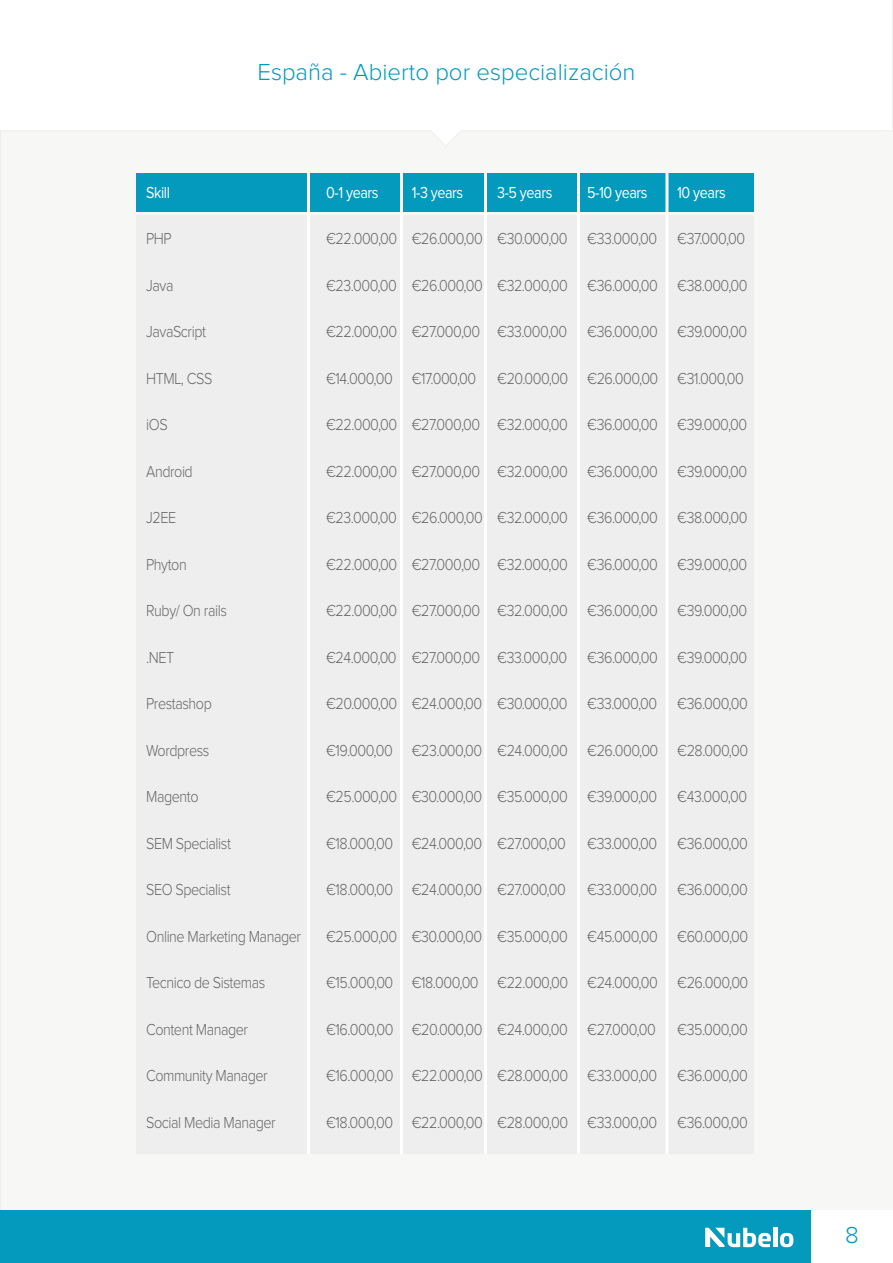
<style>
.page{position:relative;width:893px;height:1263px;background:#fff}
.page>*{position:absolute;margin:0;border:0;box-sizing:border-box;transform-origin:0 0}
.t1{font:300 24px "Proxima Nova";color:#039abd}
.t2{font:300 16.5px "Proxima Nova";letter-spacing:-.03em;color:#666767;scale:.87 1}
.t3{font:16.5px "Proxima Nova";letter-spacing:-.03em;color:#fff;scale:.87 1}
</style>
<div class="page">
<svg style="left:0;top:0;width:893px;height:148px"></svg>
<div style="left:0;top:1210px;width:812px;height:53px;background:#039abd"></div>
<div style="left:137px;top:216px;width:617px;height:938px;background:#eee"></div>
<div style="left:137px;top:173px;width:617px;height:39px;background:#039abd"></div>
<hr style="left:484px;top:173px;width:3px;height:981px;background:#fff">
<hr style="left:307px;top:173px;width:3px;height:981px;background:#fff">
<hr style="left:577px;top:173px;width:3px;height:981px;background:#fff">
<hr style="left:400px;top:173px;width:3px;height:981px;background:#fff">
<hr style="left:665px;top:173px;width:3px;height:981px;background:#fff">
<svg style="left:705px;top:1228px;width:66px;height:20px"></svg>
<hr style="left:773px;top:1228px;width:4px;height:19px;background:#fff">
<svg style="left:780px;top:1233px;width:13px;height:14px"></svg>
<h1 class="t1" style="left:257px;top:61px;width:380px">España - Abierto por especialización</h1>
<p class="t3" style="left:146px;top:185px;width:29px">Skill</p>
<p class="t3" style="left:326px;top:185px;width:62px">0-1 years</p>
<p class="t3" style="left:412px;top:185px;width:61px">1-3 years</p>
<p class="t3" style="left:497px;top:185px;width:65px">3-5 years</p>
<p class="t3" style="left:587px;top:185px;width:71px">5-10 years</p>
<p class="t3" style="left:677px;top:185px;width:57px">10 years</p>
<p class="t2" style="left:146px;top:231px;width:31px">PHP</p>
<p class="t2" style="left:326px;top:231px;width:483px">€22.000,00 €26.000,00 €30.000,00 €33.000,00 €37.000,00</p>
<p class="t2" style="left:146px;top:278px;width:33px">Java</p>
<p class="t2" style="left:326px;top:278px;width:486px">€23.000,00 €26.000,00 €32.000,00 €36.000,00 €38.000,00</p>
<p class="t2" style="left:146px;top:324px;width:70px">JavaScript</p>
<p class="t2" style="left:326px;top:324px;width:486px">€22.000,00 €27.000,00 €33.000,00 €36.000,00 €39.000,00</p>
<p class="t2" style="left:146px;top:371px;width:78px">HTML, CSS</p>
<p class="t2" style="left:326px;top:371px;width:174px">€14.000,00 €17.000,00</p>
<p class="t2" style="left:497px;top:371px;width:285px">€20.000,00 €26.000,00 €31.000,00</p>
<p class="t2" style="left:146px;top:417px;width:26px">iOS</p>
<p class="t2" style="left:326px;top:417px;width:486px">€22.000,00 €27.000,00 €32.000,00 €36.000,00 €39.000,00</p>
<p class="t2" style="left:146px;top:464px;width:55px">Android</p>
<p class="t2" style="left:326px;top:464px;width:486px">€22.000,00 €27.000,00 €32.000,00 €36.000,00 €39.000,00</p>
<p class="t2" style="left:146px;top:510px;width:36px">J2EE</p>
<p class="t2" style="left:326px;top:510px;width:486px">€23.000,00 €26.000,00 €32.000,00 €36.000,00 €38.000,00</p>
<p class="t2" style="left:146px;top:557px;width:48px">Phyton</p>
<p class="t2" style="left:326px;top:557px;width:486px">€22.000,00 €27.000,00 €32.000,00 €36.000,00 €39.000,00</p>
<p class="t2" style="left:146px;top:603px;width:94px">Ruby/ On rails</p>
<p class="t2" style="left:326px;top:603px;width:486px">€22.000,00 €27.000,00 €32.000,00 €36.000,00 €39.000,00</p>
<p class="t2" style="left:146px;top:650px;width:34px">.NET</p>
<p class="t2" style="left:326px;top:650px;width:486px">€24.000,00 €27.000,00 €33.000,00 €36.000,00 €39.000,00</p>
<p class="t2" style="left:146px;top:696px;width:77px">Prestashop</p>
<p class="t2" style="left:326px;top:696px;width:486px">€20.000,00 €24.000,00 €30.000,00 €33.000,00 €36.000,00</p>
<p class="t2" style="left:146px;top:743px;width:74px">Wordpress</p>
<p class="t2" style="left:326px;top:743px;width:487px">€19.000,00 €23.000,00 €24.000,00 €26.000,00 €28.000,00</p>
<p class="t2" style="left:146px;top:789px;width:62px">Magento</p>
<p class="t2" style="left:326px;top:789px;width:485px">€25.000,00 €30.000,00 €35.000,00 €39.000,00 €43.000,00</p>
<p class="t2" style="left:146px;top:836px;width:99px">SEM Specialist</p>
<p class="t2" style="left:326px;top:836px;width:277px">€18.000,00 €24.000,00 €27.000,00</p>
<p class="t2" style="left:587px;top:836px;width:186px">€33.000,00 €36.000,00</p>
<p class="t2" style="left:146px;top:882px;width:99px">SEO Specialist</p>
<p class="t2" style="left:326px;top:882px;width:277px">€18.000,00 €24.000,00 €27.000,00</p>
<p class="t2" style="left:587px;top:882px;width:186px">€33.000,00 €36.000,00</p>
<p class="t2" style="left:146px;top:929px;width:180px">Online Marketing Manager</p>
<p class="t2" style="left:326px;top:929px;width:487px">€25.000,00 €30.000,00 €35.000,00 €45.000,00 €60.000,00</p>
<p class="t2" style="left:146px;top:975px;width:138px">Tecnico de Sistemas</p>
<p class="t2" style="left:326px;top:975px;width:487px">€15.000,00 €18.000,00 €22.000,00 €24.000,00 €26.000,00</p>
<p class="t2" style="left:146px;top:1022px;width:119px">Content Manager</p>
<p class="t2" style="left:326px;top:1022px;width:380px">€16.000,00 €20.000,00 €24.000,00 €27.000,00</p>
<p class="t2" style="left:677px;top:1022px;width:83px">€35.000,00</p>
<p class="t2" style="left:146px;top:1068px;width:141px">Community Manager</p>
<p class="t2" style="left:326px;top:1068px;width:486px">€16.000,00 €22.000,00 €28.000,00 €33.000,00 €36.000,00</p>
<p class="t2" style="left:146px;top:1115px;width:151px">Social Media Manager</p>
<p class="t2" style="left:326px;top:1115px;width:486px">€18.000,00 €22.000,00 €28.000,00 €33.000,00 €36.000,00</p>
<h1 class="t1" style="left:845px;top:1224px;width:15px">8</h1>
</div>
